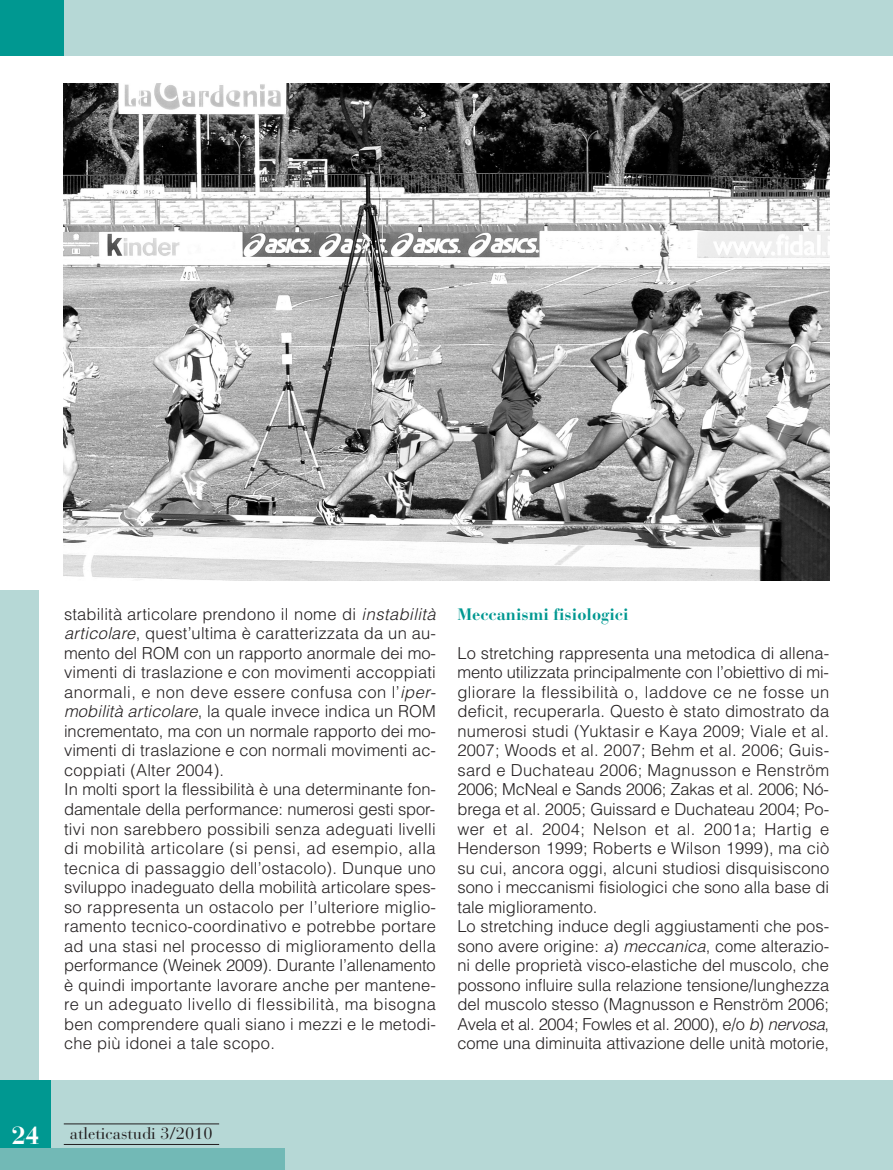
<style>
.page{position:relative;width:893px;height:1170px;background:#fff}
.page>*{position:absolute;margin:0;border:0;box-sizing:border-box;transform-origin:0 0}
.t1{font:300 16.5px/19.5px "Helvetica";letter-spacing:.01em;color:#231f20}
.t2{font:16.5px "Bauer Bodoni";color:#231f20}
.t3{font:700 16.5px "Bauer Bodoni";color:#009891}
.s1{font-style:italic}
.s2{font-weight:700;font-size:24.75px;color:#fff}
</style>
<div class="page">
<div style="left:0;top:591px;width:38px;height:493px;background:#b6d8d6"></div>
<div style="left:0;top:0;width:893px;height:55px;background:#b6d8d6"></div>
<div style="left:0;top:1080px;width:893px;height:89px;background:#b6d8d6"></div>
<div style="left:0;top:0;width:64px;height:55px;background:#009891"></div>
<div style="left:0;top:1080px;width:51px;height:68px;background:#009891"></div>
<div style="left:0;top:1148px;width:285px;height:21px;background:#72b9b6"></div>
<hr style="left:64px;top:1143px;width:155px;height:1px;background:#231f20">
<hr style="left:64px;top:1123px;width:155px;height:1px;background:#231f20">
<img style="left:64px;top:84px;width:765px;height:497px">
<p class="t1" style="left:64px;top:605px;width:376px">stabilità articolare prendono il nome di <span class="s1">instabilità articolare</span>, quest’ultima è caratterizzata da un au&shy;mento del ROM con un rapporto anormale dei mo&shy;vimenti di traslazione e con movimenti accoppiati anormali, e non deve essere confusa con l’<span class="s1">iper&shy;mobilità articolare</span>, la quale invece indica un ROM incrementato, ma con un normale rapporto dei mo&shy;vimenti di traslazione e con normali movimenti ac&shy;coppiati (Alter 2004).<br>In molti sport la flessibilità è una determinante fon&shy;damentale della performance: numerosi gesti spor&shy;tivi non sarebbero possibili senza adeguati livelli di mobilità articolare (si pensi, ad esempio, alla tecnica di passaggio dell’ostacolo). Dunque uno sviluppo inadeguato della mobilità articolare spes&shy;so rappresenta un ostacolo per l’ulteriore miglio&shy;ramento tecnico-coordinativo e potrebbe portare ad una stasi nel processo di miglioramento della performance (Weinek 2009). Durante l’allenamento è quindi importante lavorare anche per mantene&shy;re un adeguato livello di flessibilità, ma bisogna ben comprendere quali siano i mezzi e le metodi&shy;che più idonei a tale scopo.</p>
<p class="t3" style="left:457px;top:607px;width:173px">Meccanismi fisiologici</p>
<p class="t1" style="left:457px;top:644px;width:373px">Lo stretching rappresenta una metodica di allena&shy;mento utilizzata principalmente con l’obiettivo di mi&shy;gliorare la flessibilità o, laddove ce ne fosse un deficit, recuperarla. Questo è stato dimostrato da numerosi studi (Yuktasir e Kaya 2009; Viale et al.<br>2007; Woods et al. 2007; Behm et al. 2006; Guis&shy;sard e Duchateau 2006; Magnusson e Renström 2006; McNeal e Sands 2006; Zakas et al. 2006; Nó&shy;brega et al. 2005; Guissard e Duchateau 2004; Po&shy;wer et al. 2004; Nelson et al. 2001a; Hartig e Henderson 1999; Roberts e Wilson 1999), ma ciò su cui, ancora oggi, alcuni studiosi disquisiscono sono i meccanismi fisiologici che sono alla base di tale miglioramento.<br>Lo stretching induce degli aggiustamenti che pos&shy;sono avere origine: <span class="s1">a</span>) <span class="s1">meccanica</span>, come alterazio&shy;ni delle proprietà visco-elastiche del muscolo, che possono influire sulla relazione tensione/lunghezza del muscolo stesso (Magnusson e Renström 2006; Avela et al. 2004; Fowles et al. 2000), e/o <span class="s1">b</span>) <span class="s1">nervosa</span>, come una diminuita attivazione delle unità motorie,</p>
<p class="t2" style="left:12px;top:1126px;width:202px"><span class="s2">24</span> atleticastudi 3/2010</p>
</div>
